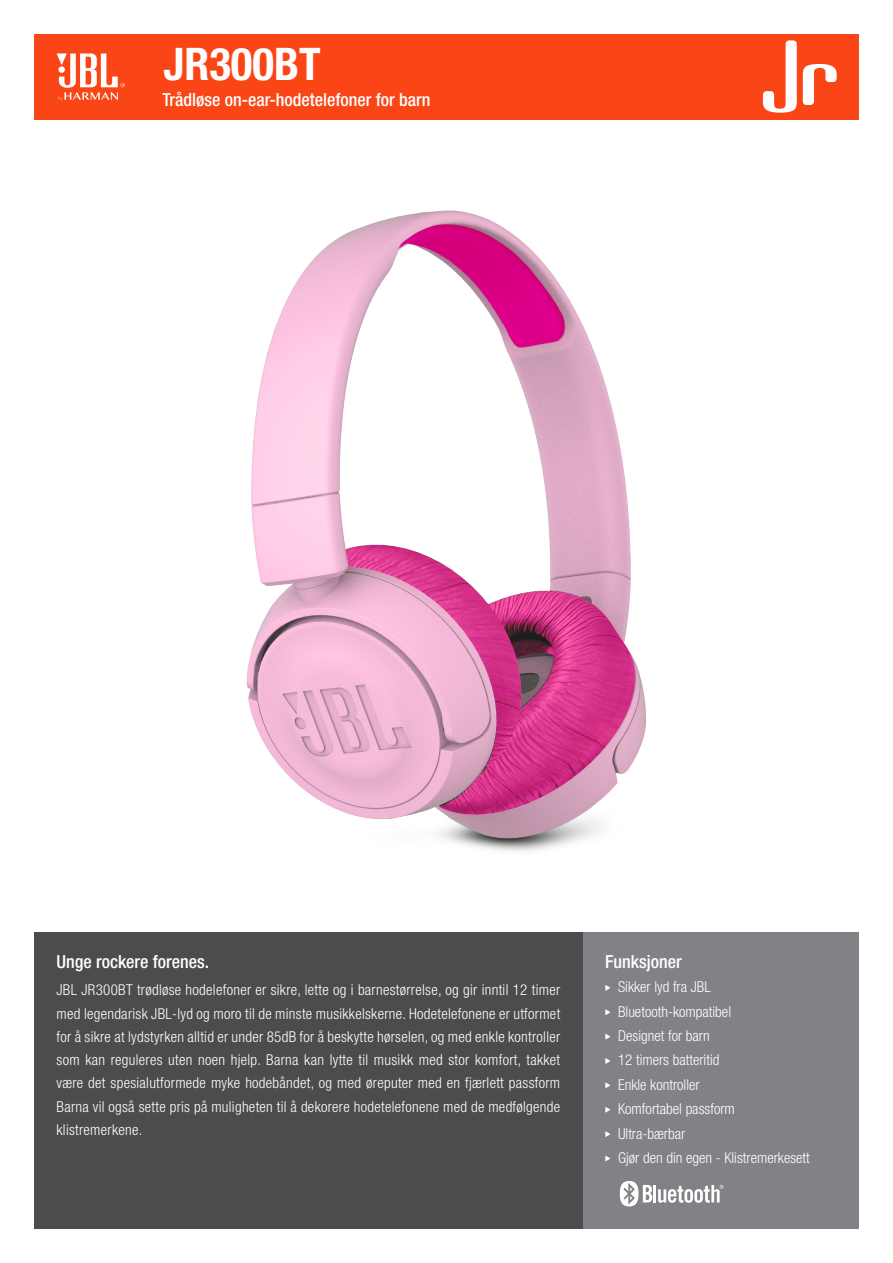
<style>
.page{position:relative;width:893px;height:1263px;background:#fff}
.page>*{position:absolute;margin:0;border:0;box-sizing:border-box;transform-origin:0 0}
.t1{font:700 condensed 45px "Helvetica Neue LT Pro";color:#fff}
.t2{font:500 condensed 18px "Helvetica Neue LT Pro";color:#fff}
.t3{font:300 condensed 15px/23.2px "Helvetica Neue LT Pro";color:#fff;text-align:justify}
</style>
<div class="page">
<div style="left:583px;top:932px;width:276px;height:297px;background:#808285"></div>
<svg style="left:605px;top:985px;width:5px;height:6px"></svg>
<svg style="left:605px;top:1009px;width:5px;height:6px"></svg>
<svg style="left:605px;top:1033px;width:5px;height:6px"></svg>
<svg style="left:605px;top:1058px;width:5px;height:6px"></svg>
<svg style="left:605px;top:1082px;width:5px;height:6px"></svg>
<svg style="left:605px;top:1107px;width:5px;height:6px"></svg>
<svg style="left:605px;top:1131px;width:5px;height:6px"></svg>
<svg style="left:605px;top:1155px;width:5px;height:6px"></svg>
<div style="left:34px;top:34px;width:825px;height:85px;background:#fa4616"></div>
<div style="left:34px;top:932px;width:549px;height:297px;background:#4b4c4d"></div>
<svg style="left:57px;top:53px;width:68px;height:48px"></svg>
<hr style="left:653px;top:1185px;width:3px;height:17px;background:#fff">
<svg style="left:620px;top:1181px;width:32px;height:25px"></svg>
<svg style="left:658px;top:1185px;width:65px;height:18px"></svg>
<img style="left:246px;top:210px;width:400px;height:642px">
<svg style="left:763px;top:40px;width:34px;height:73px"></svg>
<svg style="left:803px;top:64px;width:34px;height:41px"></svg>
<p class="t1" style="left:163px;top:36px;width:159px">JR300BT</p>
<p class="t2" style="left:163px;top:89px;width:270px">Trådløse on-ear-hodetelefoner for barn</p>
<p class="t2" style="left:57px;top:951px;width:154px">Unge rockere forenes.</p>
<p class="t3" style="left:57px;top:978px;width:505px">JBL JR300BT trødløse hodelefoner er sikre, lette og i barnestørrelse, og gir inntil 12 timer med legendarisk JBL-lyd og moro til de minste musikkelskerne. Hodetelefonene er utformet for å sikre at lydstyrken alltid er under 85dB for å beskytte hørselen, og med enkle kontroller som kan reguleres uten noen hjelp. Barna kan lytte til musikk med stor komfort, takket være det spesialutformede myke hodebåndet, og med øreputer med en fjærlett passform Barna vil også sette pris på muligheten til å dekorere hodetelefonene med de medfølgende klistremerkene.</p>
<p class="t2" style="left:605px;top:951px;width:78px">Funksjoner</p>
<p class="t3" style="left:618px;top:975px;width:94px">Sikker lyd fra JBL</p>
<p class="t3" style="left:618px;top:1000px;width:115px">Bluetooth-kompatibel</p>
<p class="t3" style="left:618px;top:1024px;width:93px">Designet for barn</p>
<p class="t3" style="left:618px;top:1048px;width:103px">12 timers batteritid</p>
<p class="t3" style="left:618px;top:1073px;width:83px">Enkle kontroller</p>
<p class="t3" style="left:618px;top:1097px;width:118px">Komfortabel passform</p>
<p class="t3" style="left:618px;top:1121px;width:69px">Ultra-bærbar</p>
<p class="t3" style="left:618px;top:1146px;width:193px">Gjør den din egen - Klistremerkesett</p>
</div>
